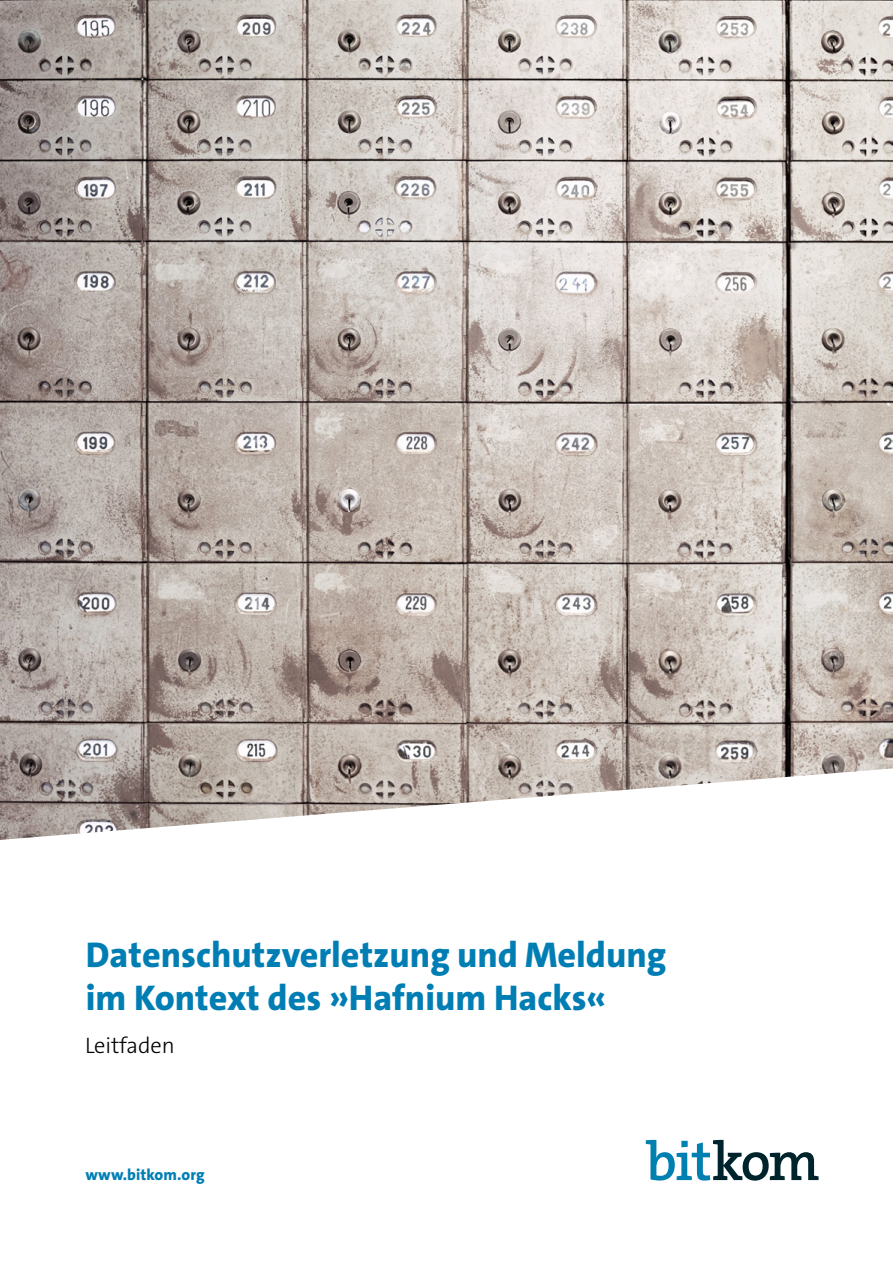
<style>
.page{position:relative;width:893px;height:1263px;background:#fff}
.page>*{position:absolute;margin:0;border:0;box-sizing:border-box;transform-origin:0 0}
.t1{font:800 36px/42.5px "The Sans C4 s";color:#007eb4}
.t2{font:300 22.5px "The Sans C4 s";letter-spacing:-.005em;color:#000}
.t3{font:800 15.75px "The Sans C4 s";letter-spacing:.005em;color:#007eb4}
</style>
<div class="page">
<svg style="left:646px;top:1140px;width:173px;height:40px"></svg>
<img style="left:0;top:0;width:893px;height:840px">
<p class="t1" style="left:86px;top:934px;width:582px">Datenschutzverletzung und Meldung im Kontext des »Hafnium Hacks«</p>
<p class="t2" style="left:85px;top:1030px;width:91px">Leitfaden</p>
<p class="t3" style="left:85px;top:1164px;width:121px">www.bitkom.org</p>
</div>
